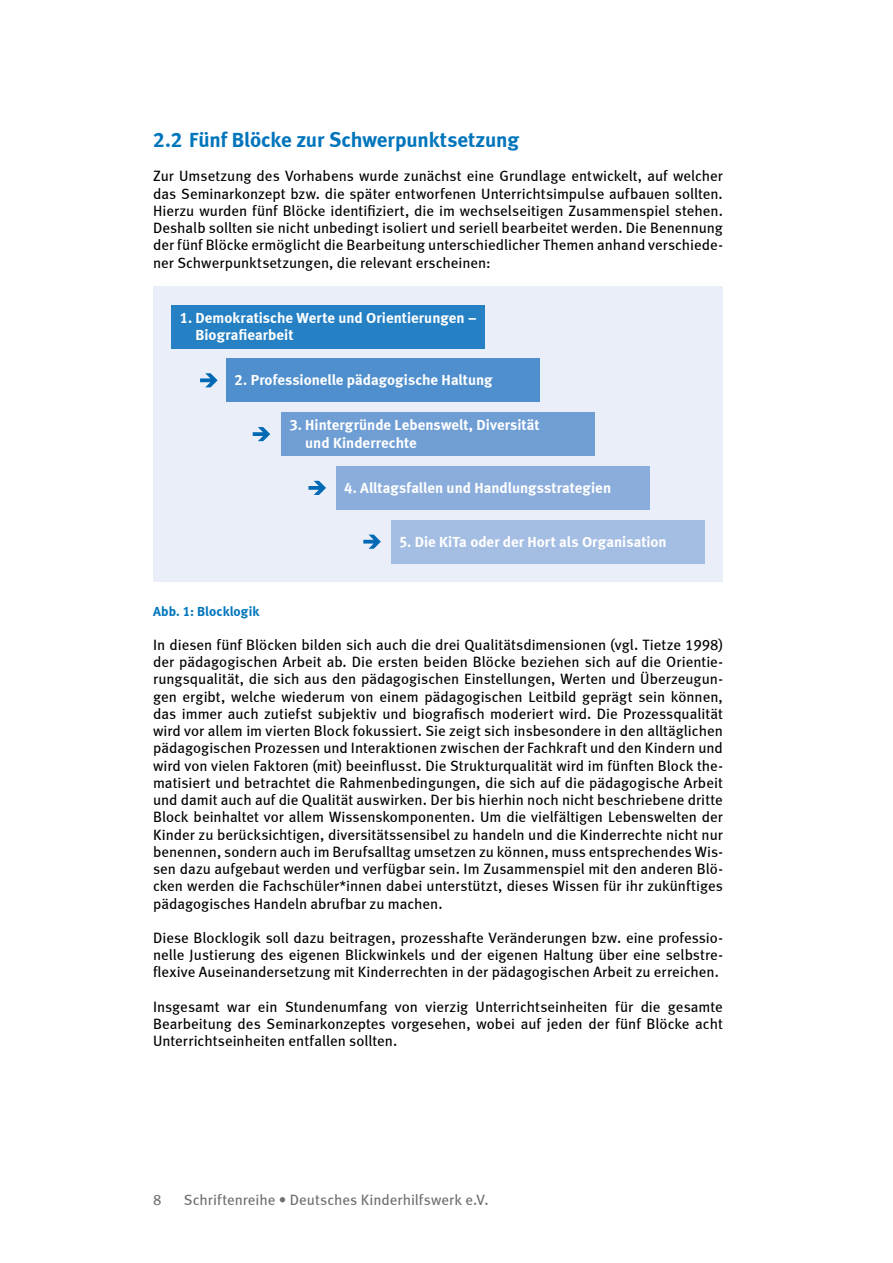
<style>
.page{position:relative;width:893px;height:1263px;background:#fff}
.page>*{position:absolute;margin:0;border:0;box-sizing:border-box;transform-origin:0 0}
.t1{font:21px "Meta Bold LF";letter-spacing:-.005em;color:#0075bc}
.t2{font:15px/17.2px "Meta Book LF";color:#000;text-align:justify}
.t3{font:15px/17.2px "Meta Bold LF";letter-spacing:.005em;color:#fff}
.t4{font:15px "Meta Book LF";letter-spacing:.005em;color:#706f6f}
.t5{font:13.5px "Meta Bold LF";letter-spacing:.005em;color:#0075bc}
</style>
<div class="page">
<div style="left:153px;top:286px;width:570px;height:296px;background:#e9eef9"></div>
<div style="left:171px;top:305px;width:314px;height:44px;background:#2581c4"></div>
<div style="left:226px;top:358px;width:314px;height:44px;background:#4f8fcd"></div>
<div style="left:281px;top:412px;width:314px;height:44px;background:#6f9ed4"></div>
<div style="left:336px;top:466px;width:314px;height:44px;background:#8baddc"></div>
<div style="left:391px;top:520px;width:313px;height:44px;background:#a4bde3"></div>
<svg style="left:200px;top:373px;width:18px;height:14px"></svg>
<svg style="left:253px;top:427px;width:17px;height:14px"></svg>
<svg style="left:308px;top:481px;width:18px;height:14px"></svg>
<svg style="left:363px;top:535px;width:18px;height:14px"></svg>
<h1 class="t1" style="left:153px;top:127px;width:367px">2.2 Fünf Blöcke zur Schwerpunktsetzung</h1>
<p class="t2" style="left:153px;top:167px;width:571px">Zur Umsetzung des Vorhabens wurde zunächst eine Grundlage entwickelt, auf welcher das Seminarkonzept bzw. die später entworfenen Unterrichtsimpulse aufbauen sollten.<br>Hierzu wurden fünf Blöcke identifiziert, die im wechselseitigen Zusammenspiel stehen.<br>Deshalb sollten sie nicht unbedingt isoliert und seriell bearbeitet werden. Die Benennung der fünf Blöcke ermöglicht die Bearbeitung unterschiedlicher Themen anhand verschiede&shy;ner Schwerpunktsetzungen, die relevant erscheinen:</p>
<p class="t3" style="left:195px;top:309px;width:283px;text-indent:-16px">1. Demokratische Werte und Orientierungen –<br>Biografiearbeit</p>
<p class="t3" style="left:235px;top:371px;width:259px">2. Professionelle pädagogische Haltung</p>
<p class="t3" style="left:305px;top:416px;width:236px;text-indent:-16px">3. Hintergründe Lebenswelt, Diversität und Kinderrechte</p>
<p class="t3" style="left:344px;top:479px;width:268px">4. Alltagsfallen und Handlungsstrategien</p>
<p class="t3" style="left:399px;top:532px;width:269px">5. Die KiTa oder der Hort als Organisation</p>
<p class="t5" style="left:153px;top:603px;width:108px">Abb. 1: Blocklogik</p>
<p class="t2" style="left:153px;top:636px;width:571px">In diesen fünf Blöcken bilden sich auch die drei Qualitätsdimensionen (vgl. Tietze 1998) der pädagogischen Arbeit ab. Die ersten beiden Blöcke beziehen sich auf die Orientie&shy;rungsqualität, die sich aus den pädagogischen Einstellungen, Werten und Überzeugun&shy;gen ergibt, welche wiederum von einem pädagogischen Leitbild geprägt sein können, das immer auch zutiefst subjektiv und biografisch moderiert wird. Die Prozessqualität wird vor allem im vierten Block fokussiert. Sie zeigt sich insbesondere in den alltäglichen pädagogischen Prozessen und Interaktionen zwischen der Fachkraft und den Kindern und wird von vielen Faktoren (mit) beeinflusst. Die Strukturqualität wird im fünften Block the&shy;matisiert und betrachtet die Rahmenbedingungen, die sich auf die pädagogische Arbeit und damit auch auf die Qualität auswirken. Der bis hierhin noch nicht beschriebene dritte Block beinhaltet vor allem Wissenskomponenten. Um die vielfältigen Lebenswelten der Kinder zu berücksichtigen, diversitätssensibel zu handeln und die Kinderrechte nicht nur benennen, sondern auch im Berufsalltag umsetzen zu können, muss entsprechendes Wis&shy;sen dazu aufgebaut werden und verfügbar sein. Im Zusammenspiel mit den anderen Blö&shy;cken werden die Fachschüler*innen dabei unterstützt, dieses Wissen für ihr zukünftiges pädagogisches Handeln abrufbar zu machen.</p>
<p class="t2" style="left:153px;top:929px;width:571px">Diese Blocklogik soll dazu beitragen, prozesshafte Veränderungen bzw. eine professio&shy;nelle Justierung des eigenen Blickwinkels und der eigenen Haltung über eine selbstre&shy;flexive Auseinandersetzung mit Kinderrechten in der pädagogischen Arbeit zu erreichen.</p>
<p class="t2" style="left:153px;top:997px;width:571px">Insgesamt war ein Stundenumfang von vierzig Unterrichtseinheiten für die gesamte Bearbeitung des Seminarkonzeptes vorgesehen, wobei auf jeden der fünf Blöcke acht Unterrichtseinheiten entfallen sollten.</p>
<p class="t4" style="left:153px;top:1191px;width:10px">8</p>
<p class="t4" style="left:184px;top:1191px;width:306px">Schriftenreihe • Deutsches Kinderhilfswerk e.V.</p>
</div>
